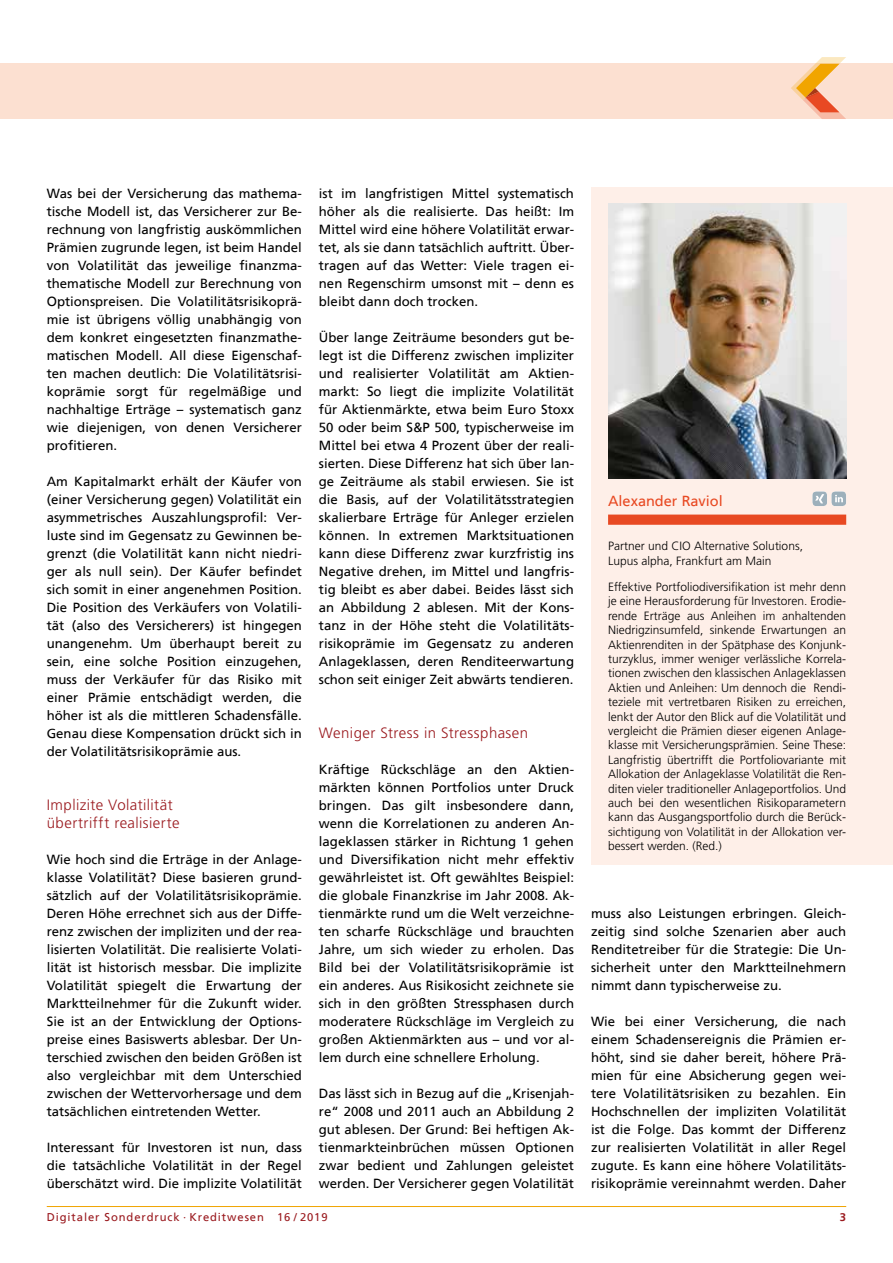
<style>
.page{position:relative;width:893px;height:1263px;background:#fff}
.page>*{position:absolute;margin:0;border:0;box-sizing:border-box;transform-origin:0 0}
.t1{font:300 15px/18px "Frutiger";letter-spacing:.03em;color:#9a191e}
.t2{font:14.55px "Frutiger";color:#e84922}
.t3{font:13.2px/18px "Frutiger";color:#000;text-align:justify}
.t4{font:300 12px/14.4px "Frutiger";color:#000}
.t5{font:11.25px "Frutiger";letter-spacing:.08em;color:#9a191e}
.t6{font:700 11.25px "Frutiger";color:#9a191e}
</style>
<div class="page">
<hr style="left:47px;top:1206px;width:799px;height:1px;background:#f0a400">
<div style="left:0;top:64px;width:893px;height:55px;background:#fce0d1"></div>
<svg style="left:791px;top:57px;width:55px;height:62px"></svg>
<div style="left:591px;top:187px;width:302px;height:677px;background:#feefe8"></div>
<div style="left:608px;top:515px;width:238px;height:10px;background:#e84922"></div>
<img style="left:608px;top:204px;width:238px;height:274px">
<svg style="left:812px;top:491px;width:34px;height:15px"></svg>
<p class="t3" style="left:47px;top:185px;width:257px">Was bei der Versicherung das mathema&shy;tische Modell ist, das Versicherer zur Be&shy;rechnung von langfristig auskömmlichen Prämien zugrunde legen, ist beim Handel von Volatilität das jeweilige finanzma&shy;thematische Modell zur Berechnung von Optionspreisen. Die Volatilitätsrisikoprä&shy;mie ist übrigens völlig unabhängig von dem konkret eingesetzten finanzmathe&shy;matischen Modell. All diese Eigenschaf&shy;ten machen deutlich: Die Volatilitätsrisi&shy;koprämie sorgt für regelmäßige und nachhaltige Erträge – systematisch ganz wie diejenigen, von denen Versicherer profitieren.</p>
<p class="t3" style="left:47px;top:473px;width:257px">Am Kapitalmarkt erhält der Käufer von (einer Versicherung gegen) Volatilität ein asymmetrisches Auszahlungsprofil: Ver&shy;luste sind im Gegensatz zu Gewinnen be&shy;grenzt (die Volatilität kann nicht niedri&shy;ger als null sein). Der Käufer befindet sich somit in einer angenehmen Position.<br>Die Position des Verkäufers von Volatili&shy;tät (also des Versicherers) ist hingegen unangenehm. Um überhaupt bereit zu sein, eine solche Position einzugehen, muss der Verkäufer für das Risiko mit einer Prämie entschädigt werden, die höher ist als die mittleren Schadensfälle.<br>Genau diese Kompensation drückt sich in der Volatilitätsrisikoprämie aus.</p>
<p class="t1" style="left:47px;top:796px;width:134px">Implizite Volatilität übertrifft realisierte</p>
<p class="t3" style="left:47px;top:851px;width:257px">Wie hoch sind die Erträge in der Anlage&shy;klasse Volatilität? Diese basieren grund&shy;sätzlich auf der Volatilitätsrisikoprämie.<br>Deren Höhe errechnet sich aus der Diffe&shy;renz zwischen der impliziten und der rea&shy;lisierten Volatilität. Die realisierte Volati&shy;lität ist historisch messbar. Die implizite Volatilität spiegelt die Erwartung der Marktteilnehmer für die Zukunft wider.<br>Sie ist an der Entwicklung der Options&shy;preise eines Basiswerts ablesbar. Der Un&shy;terschied zwischen den beiden Größen ist also vergleichbar mit dem Unterschied zwischen der Wettervorhersage und dem tatsächlichen eintretenden Wetter.</p>
<p class="t3" style="left:47px;top:1139px;width:257px">Interessant für Investoren ist nun, dass die tatsächliche Volatilität in der Regel überschätzt wird. Die implizite Volatilität</p>
<p class="t3" style="left:319px;top:185px;width:257px">ist im langfristigen Mittel systematisch höher als die realisierte. Das heißt: Im Mittel wird eine höhere Volatilität erwar&shy;tet, als sie dann tatsächlich auftritt. Über&shy;tragen auf das Wetter: Viele tragen ei&shy;nen Regenschirm umsonst mit – denn es bleibt dann doch trocken.</p>
<p class="t3" style="left:319px;top:329px;width:257px">Über lange Zeiträume besonders gut be&shy;legt ist die Differenz zwischen impliziter und realisierter Volatilität am Aktien&shy;markt: So liegt die implizite Volatilität für Aktienmärkte, etwa beim Euro Stoxx 50 oder beim S&amp;P 500, typischerweise im Mittel bei etwa 4 Prozent über der reali&shy;sierten. Diese Differenz hat sich über lan&shy;ge Zeiträume als stabil erwiesen. Sie ist die Basis, auf der Volatilitätsstrategien skalierbare Erträge für Anleger erzielen können. In extremen Marktsituationen kann diese Differenz zwar kurzfristig ins Negative drehen, im Mittel und langfris&shy;tig bleibt es aber dabei. Beides lässt sich an Abbildung 2 ablesen. Mit der Kons&shy;tanz in der Höhe steht die Volatilitäts&shy;risikoprämie im Gegensatz zu anderen Anlageklassen, deren Renditeerwartung schon seit einiger Zeit abwärts tendieren.</p>
<p class="t1" style="left:319px;top:724px;width:211px">Weniger Stress in Stressphasen</p>
<p class="t3" style="left:319px;top:761px;width:257px">Kräftige Rückschläge an den Aktien&shy;märkten können Portfolios unter Druck bringen. Das gilt insbesondere dann, wenn die Korrelationen zu anderen An&shy;lageklassen stärker in Richtung 1 gehen und Diversifikation nicht mehr effektiv gewährleistet ist. Oft gewähltes Beispiel: die globale Finanzkrise im Jahr 2008. Ak&shy;tienmärkte rund um die Welt verzeichne&shy;ten scharfe Rückschläge und brauchten Jahre, um sich wieder zu erholen. Das Bild bei der Volatilitätsrisikoprämie ist ein anderes. Aus Risikosicht zeichnete sie sich in den größten Stressphasen durch moderatere Rückschläge im Vergleich zu großen Aktienmärkten aus – und vor al&shy;lem durch eine schnellere Erholung.</p>
<p class="t3" style="left:319px;top:1085px;width:257px">Das lässt sich in Bezug auf die „Krisenjah&shy;re“ 2008 und 2011 auch an Abbildung 2 gut ablesen. Der Grund: Bei heftigen Ak&shy;tienmarkteinbrüchen müssen Optionen zwar bedient und Zahlungen geleistet werden. Der Versicherer gegen Volatilität</p>
<p class="t2" style="left:608px;top:494px;width:116px">Alexander Raviol</p>
<p class="t4" style="left:608px;top:539px;width:196px">Partner und CIO Alternative Solutions,<br>Lupus alpha, Frankfurt am Main</p>
<p class="t4" style="left:608px;top:580px;width:240px;text-align:justify">Effektive Portfoliodiversifikation ist mehr denn je eine Herausforderung für Investoren. Erodie&shy;rende Erträge aus Anleihen im anhaltenden Niedrigzinsumfeld, sinkende Erwartungen an Aktienrenditen in der Spätphase des Konjunk&shy;turzyklus, immer weniger verlässliche Korrela&shy;tionen zwischen den klassischen Anlageklassen Aktien und Anleihen: Um dennoch die Rendi&shy;teziele mit vertretbaren Risiken zu erreichen, lenkt der Autor den Blick auf die Volatilität und vergleicht die Prämien dieser eigenen Anlage&shy;klasse mit Versicherungsprämien. Seine These:<br>Langfristig übertrifft die Portfoliovariante mit Allokation der Anlageklasse Volatilität die Ren&shy;diten vieler traditioneller Anlageportfolios. Und auch bei den wesentlichen Risikoparametern kann das Ausgangsportfolio durch die Berück&shy;sichtigung von Volatilität in der Allokation ver&shy;bessert werden. (Red.)</p>
<p class="t3" style="left:591px;top:905px;width:257px">muss also Leistungen erbringen. Gleich&shy;zeitig sind solche Szenarien aber auch Renditetreiber für die Strategie: Die Un&shy;sicherheit unter den Marktteilnehmern nimmt dann typischerweise zu.</p>
<p class="t3" style="left:591px;top:1013px;width:257px">Wie bei einer Versicherung, die nach einem Schadensereignis die Prämien er&shy;höht, sind sie daher bereit, höhere Prä&shy;mien für eine Absicherung gegen wei&shy;tere Volatilitätsrisiken zu bezahlen. Ein Hochschnellen der impliziten Volatilität ist die Folge. Das kommt der Differenz zur realisierten Volatilität in aller Regel zugute. Es kann eine höhere Volatilitäts&shy;risikoprämie vereinnahmt werden. Daher</p>
<p class="t5" style="left:47px;top:1211px;width:282px">Digitaler Sonderdruck · Kreditwesen 16 / 2019</p>
<p class="t6" style="left:840px;top:1211px;width:8px">3</p>
</div>
